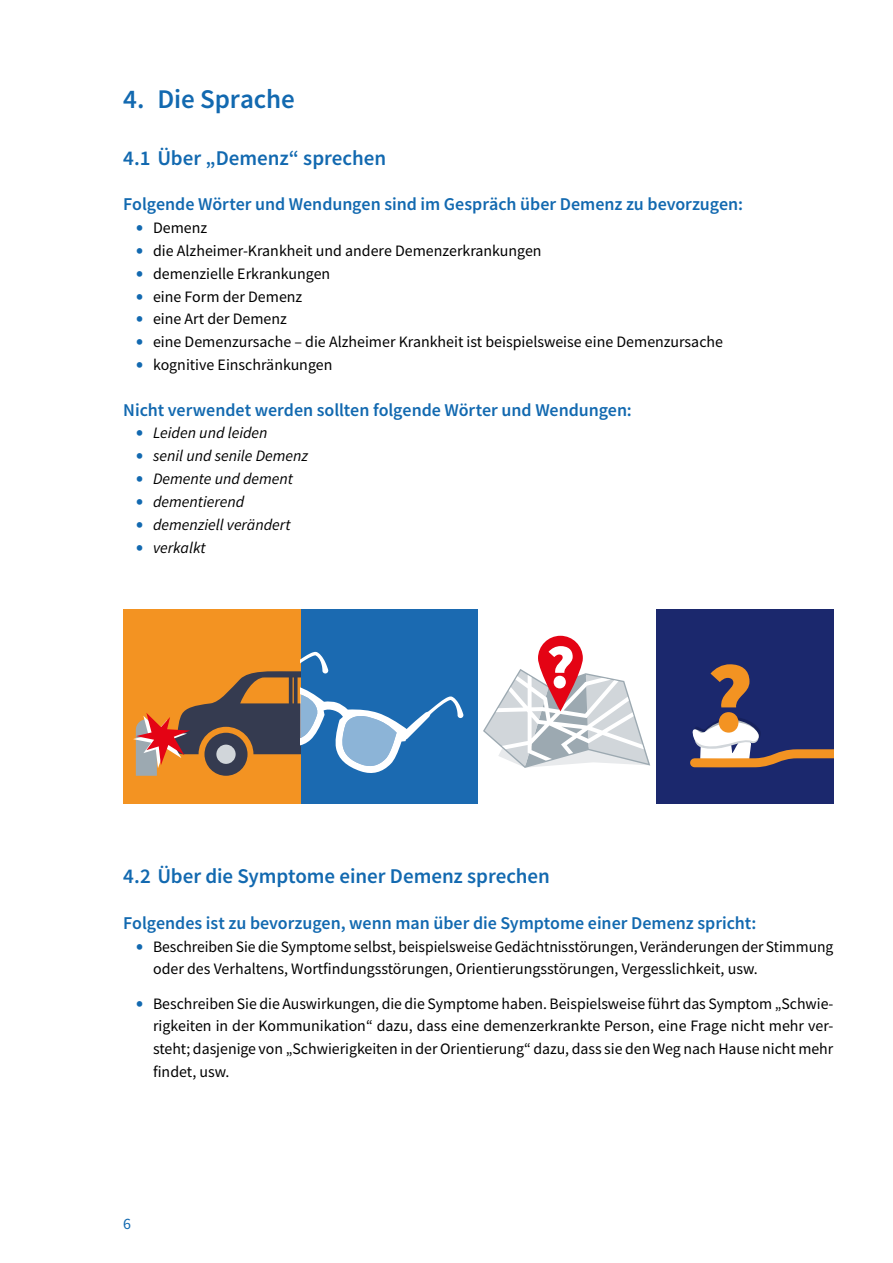
<style>
.page{position:relative;width:893px;height:1263px;background:#fff}
.page>*{position:absolute;margin:0;border:0;box-sizing:border-box;transform-origin:0 0}
.t1{font:900 61.05px "Source Sans Pro";color:#fff}
.Headline_-_nummerier{font:600 27px "Source Sans Pro";color:#1269b0}
.Headline_Level_2{font:600 21px "Source Sans Pro";color:#1269b0}
.Headline_Level_3_-_o{font:600 18px "Source Sans Pro";color:#1269b0}
.Headline_Level_3{font:600 18px "Source Sans Pro";color:#1269b0}
.t2{font:15.9px/22.8px "Source Sans Pro";color:#000}
.t3{font:italic 15.9px "Source Sans Pro";color:#000}
.t4{font:15.9px "Source Sans Pro";color:#1269b0}
.s1{font-weight:900;font-size:19.5px;color:#1269b0}
.s2{font-weight:900;font-style:normal;font-size:19.5px;color:#1269b0}
</style>
<div class="page">
<div style="left:123px;top:609px;width:178px;height:194px;background:#f39322"></div>
<div style="left:301px;top:609px;width:177px;height:194px;background:#1b6ab1"></div>
<div style="left:656px;top:609px;width:177px;height:194px;background:#1b286d"></div>
<svg style="left:483px;top:669px;width:167px;height:99px"></svg>
<svg style="left:538px;top:636px;width:45px;height:75px;background:#dc3b48"></svg>
<svg style="left:690px;top:664px;width:143px;height:104px"></svg>
<svg style="left:133px;top:652px;width:331px;height:124px"></svg>
<p class="Headline_-_nummerier" style="left:123px;top:81px;width:173px">4. Die Sprache</p>
<p class="Headline_Level_2" style="left:123px;top:144px;width:264px">4.1 Über „Demenz“ sprechen</p>
<p class="Headline_Level_3_-_o" style="left:123px;top:193px;width:621px">Folgende Wörter und Wendungen sind im Gespräch über Demenz zu bevorzugen:</p>
<p class="t2" style="left:136px;top:216px;width:73px"><span class="s1">•</span> Demenz</p>
<p class="t2" style="left:136px;top:239px;width:407px"><span class="s1">•</span> die Alzheimer-Krankheit und andere Demenzerkrankungen</p>
<p class="t2" style="left:136px;top:262px;width:196px"><span class="s1">•</span> demenzielle Erkrankungen</p>
<p class="t2" style="left:136px;top:285px;width:168px"><span class="s1">•</span> eine Form der Demenz</p>
<p class="t2" style="left:136px;top:308px;width:152px"><span class="s1">•</span> eine Art der Demenz</p>
<p class="t2" style="left:136px;top:330px;width:588px"><span class="s1">•</span> eine Demenzursache – die Alzheimer Krankheit ist beispielsweise eine Demenzursache</p>
<p class="t2" style="left:136px;top:353px;width:198px"><span class="s1">•</span> kognitive Einschränkungen</p>
<p class="Headline_Level_3" style="left:123px;top:398px;width:510px">Nicht verwendet werden sollten folgende Wörter und Wendungen:</p>
<p class="t3" style="left:136px;top:423px;width:133px"><span class="s2">•</span> Leiden und leiden</p>
<p class="t3" style="left:136px;top:446px;width:173px"><span class="s2">•</span> senil und senile Demenz</p>
<p class="t3" style="left:136px;top:469px;width:159px"><span class="s2">•</span> Demente und dement</p>
<p class="t3" style="left:136px;top:491px;width:110px"><span class="s2">•</span> dementierend</p>
<p class="t3" style="left:136px;top:514px;width:156px"><span class="s2">•</span> demenziell verändert</p>
<p class="t3" style="left:136px;top:537px;width:71px"><span class="s2">•</span> verkalkt</p>
<h1 class="t1" style="left:546px;top:625px;width:31px">?</h1>
<p class="Headline_Level_2" style="left:123px;top:862px;width:428px">4.2 Über die Symptome einer Demenz sprechen</p>
<p class="Headline_Level_3_-_o" style="left:123px;top:911px;width:635px">Folgendes ist zu bevorzugen, wenn man über die Symptome einer Demenz spricht:</p>
<p class="t2" style="left:153px;top:935px;width:682px;text-indent:-17px"><span class="s1">•</span> Beschreiben Sie die Symptome selbst, beispielsweise Gedächtnisstörungen, Veränderungen der Stimmung oder des Verhaltens, Wortfindungsstörungen, Orientierungsstörungen, Vergesslichkeit, usw.</p>
<p class="t2" style="left:153px;top:992px;width:682px;text-align:justify;text-indent:-17px"><span class="s1">•</span> Beschreiben Sie die Auswirkungen, die die Symptome haben. Beispielsweise führt das Symptom „Schwie&shy;rigkeiten in der Kommunikation“ dazu, dass eine demenzerkrankte Person, eine Frage nicht mehr ver&shy;steht; dasjenige von „Schwierigkeiten in der Orientierung“ dazu, dass sie den Weg nach Hause nicht mehr findet, usw.</p>
<p class="t4" style="left:123px;top:1213px;width:9px">6</p>
</div>
